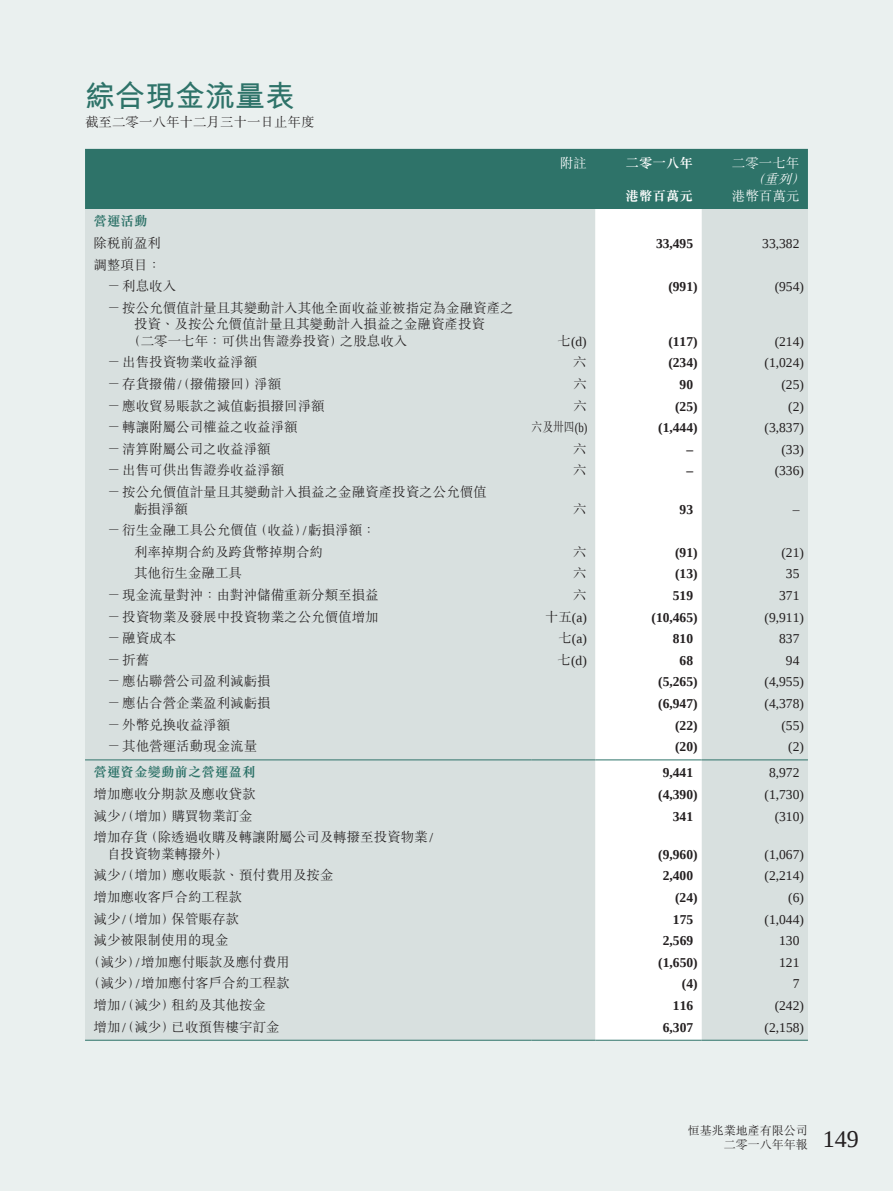
<style>
.page{position:relative;width:893px;height:1191px;background:#eaf0ef}
.page>*{position:absolute;margin:0;border:0;box-sizing:border-box;transform-origin:0 0}
.t1{font:700 30px "M Hei HK";color:#2e7369}
.t2{font:300 13.5px/21.6px "M Sung HK";color:#231f20}
.t3{font:13.5px "Liberation Serif";color:#231f20}
.t4{font:700 13.5px "Liberation Serif";color:#231f20}
.t5{font:700 13.5px "M Sung HK";color:#2e7369}
.t6{font:300 13.5px "M Sung HK";color:#fff}
.t7{font:700 13.5px "M Sung HK";color:#fff}
.t8{font:300 13.5px "M Sung HK";color:#231f20;scale:.8 1}
.t9{font:italic 300 13.5px "M Sung HK";color:#fff}
.t10{font:300 12px/14.2px "M Sung HK";color:#231f20}
.s1{font-family:"M Sung HK";font-weight:300}
.s2{font-family:"Liberation Serif";font-weight:400}
</style>
<div class="page">
<div style="left:85px;top:149px;width:723px;height:60px;background:#2e7369"></div>
<div style="left:85px;top:209px;width:723px;height:831px;background:#d8e0df"></div>
<div style="left:595px;top:209px;width:107px;height:831px;background:#fff"></div>
<hr style="left:85px;top:759px;width:446px;height:1px;background:#2e7369">
<hr style="left:531px;top:759px;width:64px;height:1px;background:#2e7369">
<hr style="left:595px;top:759px;width:107px;height:1px;background:#2e7369">
<hr style="left:702px;top:759px;width:106px;height:1px;background:#2e7369">
<hr style="left:85px;top:1040px;width:446px;height:1px;background:#2e7369">
<hr style="left:531px;top:1040px;width:64px;height:1px;background:#2e7369">
<hr style="left:595px;top:1040px;width:107px;height:1px;background:#2e7369">
<hr style="left:702px;top:1040px;width:106px;height:1px;background:#2e7369">
<h1 class="t1" style="left:85px;top:74px;width:212px">綜合現金流量表</h1>
<p class="t2" style="left:85px;top:110px;width:231px">截至二零一八年十二月三十一日止年度</p>
<p class="t6" style="left:560px;top:153px;width:28px">附註</p>
<p class="t7" style="left:626px;top:156px;width:69px">二零一八年</p>
<p class="t6" style="left:732px;top:153px;width:69px">二零一七年</p>
<p class="t7" style="left:626px;top:189px;width:69px">港幣百萬元</p>
<p class="t9" style="left:751px;top:170px;width:60px">（重列）</p>
<p class="t6" style="left:732px;top:186px;width:69px">港幣百萬元</p>
<p class="t5" style="left:94px;top:215px;width:55px">營運活動</p>
<p class="t2" style="left:94px;top:231px;width:69px">除稅前盈利</p>
<p class="t4" style="left:656px;top:234px;width:39px">33,495</p>
<p class="t3" style="left:762px;top:235px;width:39px">33,382</p>
<p class="t2" style="left:107px;top:253px;width:71px;text-indent:-14px">調整項目：－利息收入</p>
<p class="t4" style="left:668px;top:277px;width:31px">(991)</p>
<p class="t3" style="left:775px;top:278px;width:31px">(954)</p>
<p class="t2" style="left:107px;top:296px;width:408px">－按公允價值計量且其變動計入其他全面收益並被指定為金融資產之</p>
<p class="t2" style="left:134px;top:313px;width:352px">投資、及按公允價值計量且其變動計入損益之金融資產投資</p>
<p class="t2" style="left:127px;top:329px;width:282px">（二零一七年：可供出售證券投資）之股息收入</p>
<p class="t3" style="left:558px;top:332px;width:31px"><span class="s1">七</span>(d)</p>
<p class="t4" style="left:668px;top:332px;width:31px">(117)</p>
<p class="t3" style="left:775px;top:332px;width:31px">(214)</p>
<p class="t2" style="left:107px;top:351px;width:152px">－出售投資物業收益淨額</p>
<p class="t2" style="left:573px;top:351px;width:15px">六</p>
<p class="t4" style="left:668px;top:354px;width:31px">(234)</p>
<p class="t3" style="left:765px;top:354px;width:41px">(1,024)</p>
<p class="t2" style="left:107px;top:372px;width:176px">－存貨撥備 <span class="s2">/</span> （撥備撥回）淨額</p>
<p class="t2" style="left:573px;top:372px;width:15px">六</p>
<p class="t4" style="left:680px;top:375px;width:15px">90</p>
<p class="t3" style="left:781px;top:376px;width:24px">(25)</p>
<p class="t2" style="left:107px;top:394px;width:219px">－應收貿易賬款之減值虧損撥回淨額</p>
<p class="t2" style="left:573px;top:394px;width:15px">六</p>
<p class="t4" style="left:675px;top:397px;width:24px">(25)</p>
<p class="t3" style="left:788px;top:397px;width:17px">(2)</p>
<p class="t2" style="left:107px;top:415px;width:192px">－轉讓附屬公司權益之收益淨額</p>
<p class="t8" style="left:531px;top:418px;width:71px">六及卅四<span class="s2">(b)</span></p>
<p class="t4" style="left:658px;top:418px;width:41px">(1,444)</p>
<p class="t3" style="left:764px;top:419px;width:41px">(3,837)</p>
<p class="t2" style="left:107px;top:437px;width:165px">－清算附屬公司之收益淨額</p>
<p class="t2" style="left:573px;top:437px;width:15px">六</p>
<p class="t4" style="left:686px;top:440px;width:8px">–</p>
<p class="t3" style="left:781px;top:440px;width:24px">(33)</p>
<p class="t2" style="left:107px;top:459px;width:179px">－出售可供出售證券收益淨額</p>
<p class="t2" style="left:573px;top:459px;width:15px">六</p>
<p class="t4" style="left:686px;top:462px;width:8px">–</p>
<p class="t3" style="left:775px;top:462px;width:31px">(336)</p>
<p class="t2" style="left:134px;top:483px;width:354px;line-height:16.5px;text-indent:-27px">－按公允價值計量且其變動計入損益之金融資產投資之公允價值虧損淨額</p>
<p class="t2" style="left:573px;top:497px;width:15px">六</p>
<p class="t4" style="left:680px;top:500px;width:15px">93</p>
<p class="t3" style="left:793px;top:500px;width:8px">–</p>
<p class="t2" style="left:134px;top:518px;width:243px;text-indent:-27px">－衍生金融工具公允價值（收益）<span class="s2">/</span> 虧損淨額：利率掉期合約及跨貨幣掉期合約</p>
<p class="t2" style="left:573px;top:540px;width:15px">六</p>
<p class="t4" style="left:675px;top:543px;width:24px">(91)</p>
<p class="t3" style="left:781px;top:543px;width:24px">(21)</p>
<p class="t2" style="left:134px;top:562px;width:109px">其他衍生金融工具</p>
<p class="t2" style="left:573px;top:562px;width:15px">六</p>
<p class="t4" style="left:675px;top:565px;width:24px">(13)</p>
<p class="t3" style="left:786px;top:565px;width:15px">35</p>
<p class="t2" style="left:107px;top:583px;width:273px">－現金流量對沖：由對沖儲備重新分類至損益</p>
<p class="t2" style="left:573px;top:583px;width:15px">六</p>
<p class="t4" style="left:673px;top:586px;width:22px">519</p>
<p class="t3" style="left:779px;top:587px;width:22px">371</p>
<p class="t2" style="left:107px;top:605px;width:273px">－投資物業及發展中投資物業之公允價值增加</p>
<p class="t3" style="left:545px;top:608px;width:43px"><span class="s1">十五</span>(a)</p>
<p class="t4" style="left:651px;top:608px;width:48px">(10,465)</p>
<p class="t3" style="left:765px;top:608px;width:41px">(9,911)</p>
<p class="t2" style="left:107px;top:626px;width:71px">－融資成本</p>
<p class="t3" style="left:558px;top:630px;width:30px"><span class="s1">七</span>(a)</p>
<p class="t4" style="left:673px;top:629px;width:22px">810</p>
<p class="t3" style="left:779px;top:630px;width:22px">837</p>
<p class="t2" style="left:107px;top:648px;width:44px">－折舊</p>
<p class="t3" style="left:558px;top:651px;width:31px"><span class="s1">七</span>(d)</p>
<p class="t4" style="left:680px;top:651px;width:15px">68</p>
<p class="t3" style="left:786px;top:651px;width:15px">94</p>
<p class="t2" style="left:107px;top:670px;width:165px">－應佔聯營公司盈利減虧損</p>
<p class="t4" style="left:658px;top:673px;width:41px">(5,265)</p>
<p class="t3" style="left:765px;top:673px;width:41px">(4,955)</p>
<p class="t2" style="left:107px;top:691px;width:165px">－應佔合營企業盈利減虧損</p>
<p class="t4" style="left:658px;top:694px;width:41px">(6,947)</p>
<p class="t3" style="left:765px;top:695px;width:41px">(4,378)</p>
<p class="t2" style="left:107px;top:713px;width:125px">－外幣兌換收益淨額</p>
<p class="t4" style="left:675px;top:716px;width:24px">(22)</p>
<p class="t3" style="left:781px;top:716px;width:24px">(55)</p>
<p class="t2" style="left:107px;top:734px;width:152px">－其他營運活動現金流量</p>
<p class="t4" style="left:675px;top:737px;width:24px">(20)</p>
<p class="t3" style="left:788px;top:738px;width:17px">(2)</p>
<p class="t5" style="left:94px;top:765px;width:163px">營運資金變動前之營運盈利</p>
<p class="t4" style="left:663px;top:764px;width:32px">9,441</p>
<p class="t3" style="left:769px;top:764px;width:32px">8,972</p>
<p class="t2" style="left:94px;top:782px;width:163px">增加應收分期款及應收貸款</p>
<p class="t4" style="left:658px;top:785px;width:41px">(4,390)</p>
<p class="t3" style="left:764px;top:785px;width:41px">(1,730)</p>
<p class="t2" style="left:94px;top:804px;width:161px">減少 <span class="s2">/</span> （增加）購買物業訂金</p>
<p class="t4" style="left:673px;top:807px;width:22px">341</p>
<p class="t3" style="left:775px;top:807px;width:31px">(310)</p>
<p class="t2" style="left:107px;top:828px;width:328px;line-height:16.5px;text-indent:-14px">增加存貨（除透過收購及轉讓附屬公司及轉撥至投資物業 <span class="s2">/</span>自投資物業轉撥外）</p>
<p class="t4" style="left:658px;top:845px;width:41px">(9,960)</p>
<p class="t3" style="left:765px;top:845px;width:41px">(1,067)</p>
<p class="t2" style="left:94px;top:863px;width:242px">減少 <span class="s2">/</span> （增加）應收賬款、預付費用及按金</p>
<p class="t4" style="left:663px;top:866px;width:32px">2,400</p>
<p class="t3" style="left:765px;top:867px;width:41px">(2,214)</p>
<p class="t2" style="left:94px;top:885px;width:150px">增加應收客戶合約工程款</p>
<p class="t4" style="left:675px;top:888px;width:24px">(24)</p>
<p class="t3" style="left:788px;top:888px;width:17px">(6)</p>
<p class="t2" style="left:94px;top:907px;width:147px">減少 <span class="s2">/</span> （增加）保管賬存款</p>
<p class="t4" style="left:673px;top:910px;width:22px">175</p>
<p class="t3" style="left:765px;top:910px;width:41px">(1,044)</p>
<p class="t2" style="left:94px;top:928px;width:137px">減少被限制使用的現金</p>
<p class="t4" style="left:663px;top:931px;width:32px">2,569</p>
<p class="t3" style="left:779px;top:932px;width:22px">130</p>
<p class="t2" style="left:87px;top:950px;width:204px">（減少）<span class="s2">/</span> 增加應付賬款及應付費用</p>
<p class="t4" style="left:658px;top:953px;width:41px">(1,650)</p>
<p class="t3" style="left:779px;top:953px;width:22px">121</p>
<p class="t2" style="left:87px;top:971px;width:204px">（減少）<span class="s2">/</span> 增加應付客戶合約工程款</p>
<p class="t4" style="left:682px;top:974px;width:17px">(4)</p>
<p class="t3" style="left:793px;top:975px;width:8px">7</p>
<p class="t2" style="left:94px;top:993px;width:174px">增加 <span class="s2">/</span> （減少）租約及其他按金</p>
<p class="t4" style="left:673px;top:996px;width:22px">116</p>
<p class="t3" style="left:775px;top:996px;width:31px">(242)</p>
<p class="t2" style="left:94px;top:1015px;width:188px">增加 <span class="s2">/</span> （減少）已收預售樓宇訂金</p>
<p class="t4" style="left:663px;top:1018px;width:32px">6,307</p>
<p class="t3" style="left:765px;top:1018px;width:41px">(2,158)</p>
<p class="t10" style="left:724px;top:1122px;width:137px;text-indent:-36px">恒基兆業地產有限公司<br>二零一八年年報 <sup>149</sup></p>
</div>
